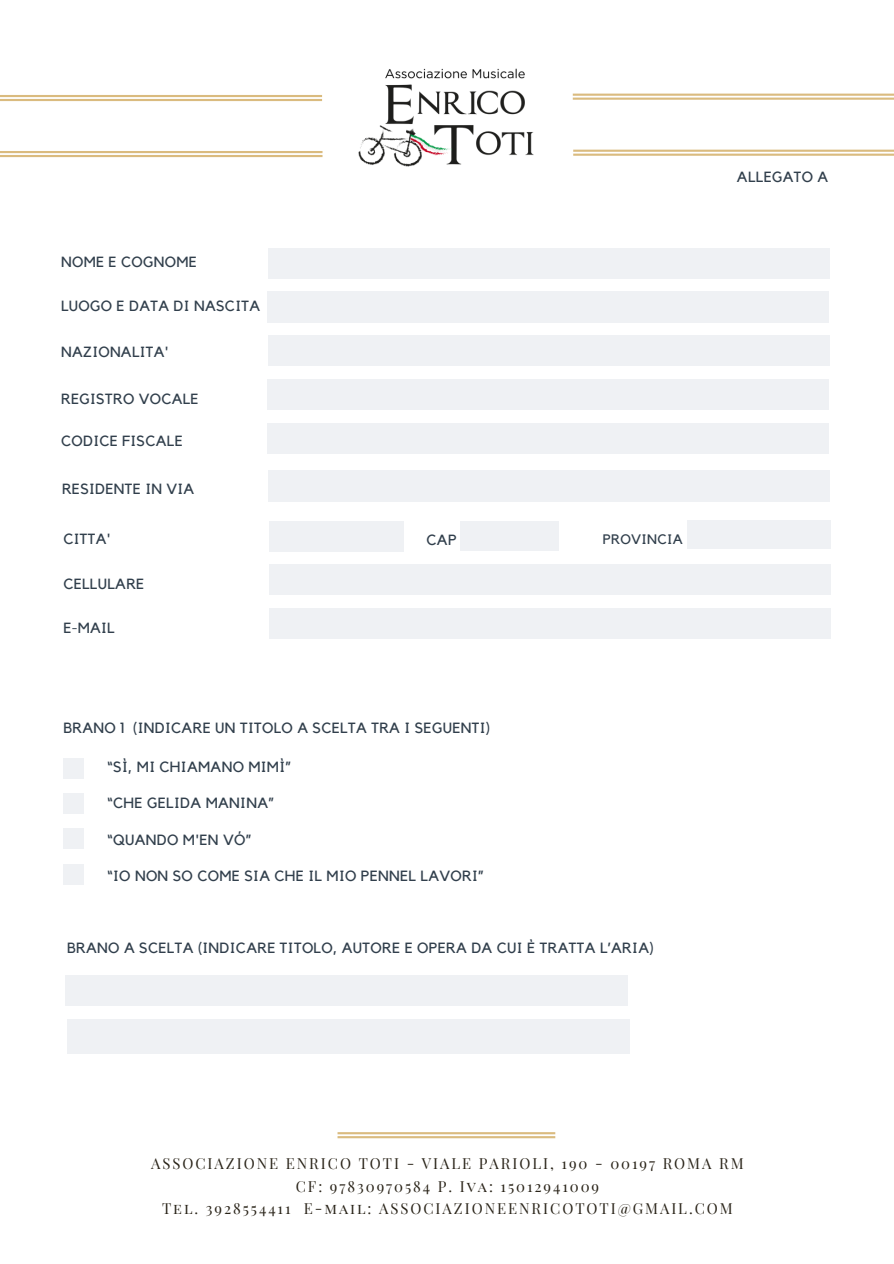
<style>
.page{position:relative;width:894px;height:1264px;background:#fff}
.page>*{position:absolute;margin:0;border:0;box-sizing:border-box;transform-origin:0 0}
.t1{font:14.85px/22.5px "Playfair Display SC";letter-spacing:.13em;color:#292318;text-align:center}
.t2{font:14.7px "Kollektif";letter-spacing:.02em;color:#313f4c}
.t3{font:13.65px "Kollektif";letter-spacing:.02em;color:#313f4c}
</style>
<div class="page">
<hr style="left:0;top:99px;width:322px;height:2px;background:#dabb7f">
<hr style="left:0;top:95px;width:322px;height:2px;background:#dabb7f">
<hr style="left:0;top:155px;width:322px;height:2px;background:#dabb7f">
<hr style="left:0;top:151px;width:322px;height:2px;background:#dabb7f">
<hr style="left:572px;top:98px;width:321px;height:2px;background:#dabb7f">
<hr style="left:572px;top:94px;width:321px;height:2px;background:#dabb7f">
<hr style="left:573px;top:154px;width:320px;height:2px;background:#dabb7f">
<hr style="left:573px;top:150px;width:320px;height:2px;background:#dabb7f">
<hr style="left:337px;top:1136px;width:218px;height:2px;background:#dabb7f">
<hr style="left:337px;top:1132px;width:218px;height:2px;background:#dabb7f">
<img style="left:358px;top:68px;width:176px;height:99px">
<div style="left:268px;top:248px;width:560px;height:31px;background:#eff1f4"></div>
<div style="left:267px;top:292px;width:561px;height:30px;background:#eff1f4"></div>
<div style="left:268px;top:335px;width:560px;height:31px;background:#eff1f4"></div>
<div style="left:267px;top:379px;width:561px;height:30px;background:#eff1f4"></div>
<div style="left:267px;top:423px;width:561px;height:30px;background:#eff1f4"></div>
<div style="left:268px;top:470px;width:561px;height:31px;background:#eff1f4"></div>
<div style="left:270px;top:521px;width:134px;height:30px;background:#eff1f4"></div>
<div style="left:270px;top:564px;width:560px;height:30px;background:#eff1f4"></div>
<div style="left:687px;top:520px;width:143px;height:28px;background:#eff1f4"></div>
<div style="left:460px;top:521px;width:98px;height:29px;background:#eff1f4"></div>
<div style="left:270px;top:608px;width:560px;height:30px;background:#eff1f4"></div>
<div style="left:67px;top:1019px;width:562px;height:34px;background:#eff1f4"></div>
<div style="left:66px;top:975px;width:562px;height:30px;background:#eff1f4"></div>
<div style="left:63px;top:758px;width:21px;height:21px;background:#eff1f4"></div>
<div style="left:63px;top:793px;width:21px;height:21px;background:#eff1f4"></div>
<div style="left:63px;top:828px;width:21px;height:20px;background:#eff1f4"></div>
<div style="left:63px;top:864px;width:21px;height:20px;background:#eff1f4"></div>
<p class="t2" style="left:61px;top:255px;width:137px">NOME E COGNOME</p>
<p class="t2" style="left:61px;top:299px;width:200px">LUOGO E DATA DI NASCITA</p>
<p class="t2" style="left:61px;top:345px;width:109px">NAZIONALITA'</p>
<p class="t2" style="left:61px;top:392px;width:139px">REGISTRO VOCALE</p>
<p class="t2" style="left:61px;top:434px;width:123px">CODICE FISCALE</p>
<p class="t2" style="left:62px;top:482px;width:134px">RESIDENTE IN VIA</p>
<p class="t2" style="left:63px;top:532px;width:49px">CITTA'</p>
<p class="t2" style="left:426px;top:533px;width:31px">CAP</p>
<p class="t3" style="left:602px;top:532px;width:81px">PROVINCIA</p>
<p class="t2" style="left:63px;top:577px;width:82px">CELLULARE</p>
<p class="t2" style="left:63px;top:621px;width:53px">E-MAIL</p>
<p class="t2" style="left:63px;top:721px;width:428px">BRANO 1 (INDICARE UN TITOLO A SCELTA TRA I SEGUENTI)</p>
<p class="t2" style="left:107px;top:759px;width:185px">“SÌ, MI CHIAMANO MIMÌ”</p>
<p class="t2" style="left:107px;top:796px;width:168px">“CHE GELIDA MANINA”</p>
<p class="t2" style="left:107px;top:832px;width:145px">“QUANDO M'EN VÓ”</p>
<p class="t2" style="left:107px;top:869px;width:378px">“IO NON SO COME SIA CHE IL MIO PENNEL LAVORI”</p>
<p class="t2" style="left:67px;top:940px;width:588px">BRANO A SCELTA (INDICARE TITOLO, AUTORE E OPERA DA CUI È TRATTA L’ARIA)</p>
<p class="t2" style="left:736px;top:170px;width:93px">ALLEGATO A</p>
<p class="t1" style="left:151px;top:1151px;width:594px">ASSOCIAZIONE ENRICO TOTI - VIALE PARIOLI, 190 - 00197 ROMA RM<br>CF: 97830970584 P. Iva: 15012941009<br>Tel. 3928554411 E-mail: ASSOCIAZIONEENRICOTOTI@GMAIL.COM</p>
</div>
